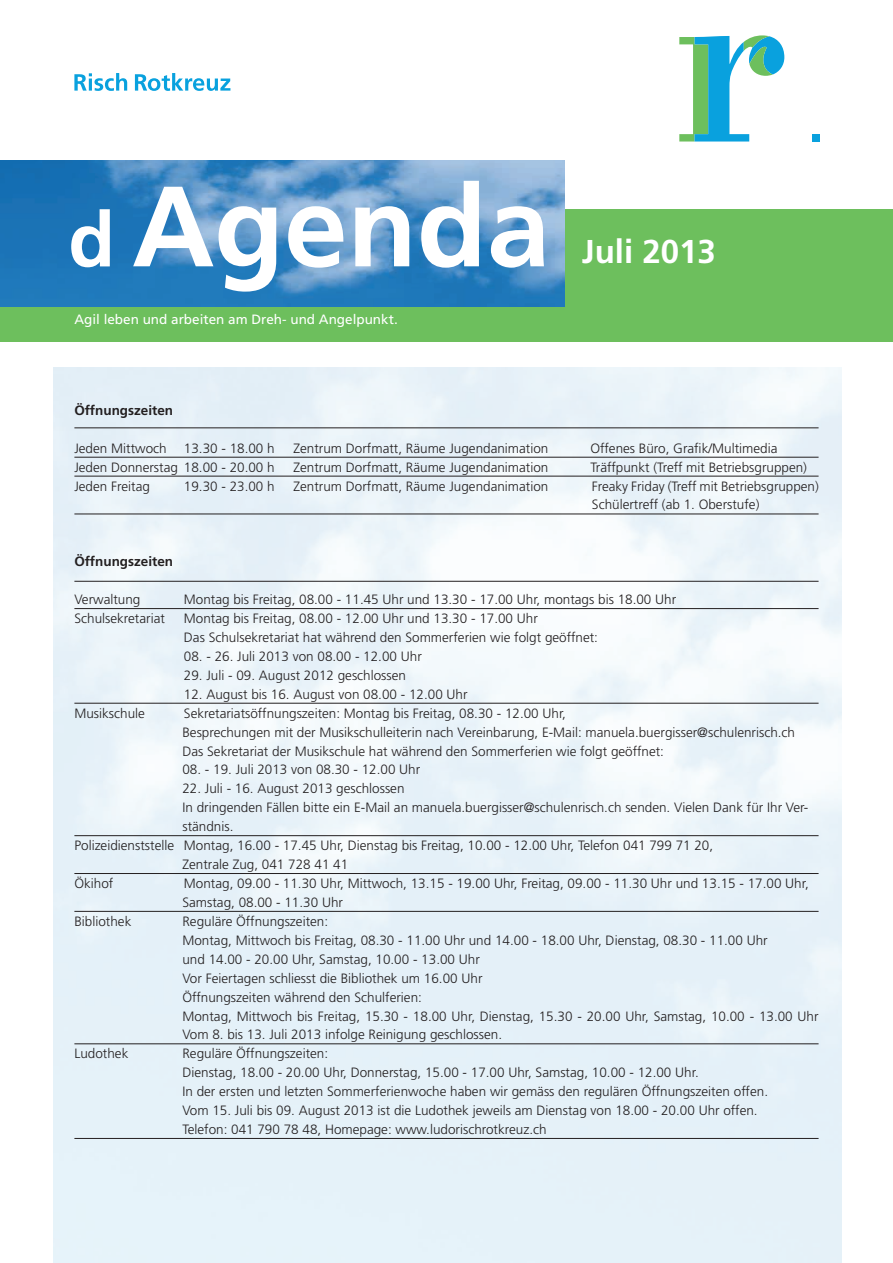
<style>
.page{position:relative;width:893px;height:1263px;background:#fff}
.page>*{position:absolute;margin:0;border:0;box-sizing:border-box;transform-origin:0 0}
.t1{font:700 33px "Frutiger LT Std";color:#fff}
.t2{font:300 13.5px/18.9px "Frutiger LT Std";color:#231f20}
.t3{font:13.5px "Frutiger LT Std";color:#fff}
.t4{font:700 13.5px "Frutiger LT Std";color:#231f20}
</style>
<div class="page">
<div style="left:0;top:209px;width:893px;height:133px;background:#6dbf5d"></div>
<img style="left:0;top:160px;width:565px;height:147px">
<svg style="left:679px;top:35px;width:105px;height:107px"></svg>
<div style="left:812px;top:134px;width:7px;height:8px;background:#09a1de"></div>
<svg style="left:74px;top:73px;width:53px;height:18px"></svg>
<svg style="left:135px;top:73px;width:95px;height:18px"></svg>
<svg style="left:133px;top:181px;width:411px;height:111px;background:#88b4d9"></svg>
<svg style="left:71px;top:209px;width:39px;height:58px;background:#96bfdd"></svg>
<img style="left:53px;top:368px;width:789px;height:895px">
<hr style="left:74px;top:428px;width:745px;height:1px;background:#231f20">
<hr style="left:74px;top:457px;width:745px;height:1px;background:#231f20">
<hr style="left:74px;top:476px;width:745px;height:1px;background:#231f20">
<hr style="left:74px;top:514px;width:745px;height:1px;background:#231f20">
<hr style="left:74px;top:581px;width:745px;height:1px;background:#231f20">
<hr style="left:74px;top:608px;width:745px;height:1px;background:#231f20">
<hr style="left:74px;top:703px;width:745px;height:1px;background:#231f20">
<hr style="left:74px;top:835px;width:745px;height:1px;background:#231f20">
<hr style="left:74px;top:873px;width:745px;height:1px;background:#231f20">
<hr style="left:74px;top:911px;width:745px;height:1px;background:#231f20">
<hr style="left:74px;top:1043px;width:745px;height:1px;background:#231f20">
<hr style="left:74px;top:1138px;width:745px;height:1px;background:#231f20">
<p class="t3" style="left:74px;top:311px;width:325px">Agil leben und arbeiten am Dreh- und Angelpunkt.</p>
<h1 class="t1" style="left:582px;top:233px;width:135px">Juli 2013</h1>
<p class="t4" style="left:74px;top:402px;width:100px">Öffnungszeiten</p>
<p class="t2" style="left:74px;top:439px;width:94px">Jeden Mittwoch</p>
<p class="t2" style="left:184px;top:439px;width:92px">13.30 - 18.00 h</p>
<p class="t2" style="left:293px;top:439px;width:257px">Zentrum Dorfmatt, Räume Jugendanimation</p>
<p class="t2" style="left:590px;top:439px;width:189px">Offenes Büro, Grafik/Multimedia</p>
<p class="t2" style="left:74px;top:458px;width:202px">Jeden Donnerstag 18.00 - 20.00 h</p>
<p class="t2" style="left:293px;top:458px;width:257px">Zentrum Dorfmatt, Räume Jugendanimation</p>
<p class="t2" style="left:590px;top:458px;width:218px">Träffpunkt (Treff mit Betriebsgruppen)</p>
<p class="t2" style="left:74px;top:477px;width:77px">Jeden Freitag</p>
<p class="t2" style="left:184px;top:477px;width:92px">19.30 - 23.00 h</p>
<p class="t2" style="left:293px;top:477px;width:256px">Zentrum Dorfmatt, Räume Jugendanimation</p>
<p class="t2" style="left:592px;top:477px;width:228px">Freaky Friday (Treff mit Betriebsgruppen)<br>Schülertreff (ab 1. Oberstufe)</p>
<p class="t4" style="left:74px;top:554px;width:100px">Öffnungszeiten</p>
<p class="t2" style="left:74px;top:590px;width:68px">Verwaltung</p>
<p class="t2" style="left:184px;top:590px;width:494px">Montag bis Freitag, 08.00 - 11.45 Uhr und 13.30 - 17.00 Uhr, montags bis 18.00 Uhr</p>
<p class="t2" style="left:74px;top:609px;width:92px">Schulsekretariat</p>
<p class="t2" style="left:184px;top:609px;width:416px">Montag bis Freitag, 08.00 - 12.00 Uhr und 13.30 - 17.00 Uhr<br>Das Schulsekretariat hat während den Sommerferien wie folgt geöffnet:</p>
<p class="t2" style="left:184px;top:647px;width:239px">08. - 26. Juli 2013 von 08.00 - 12.00 Uhr</p>
<p class="t2" style="left:184px;top:666px;width:224px">29. Juli - 09. August 2012 geschlossen</p>
<p class="t2" style="left:184px;top:685px;width:285px">12. August bis 16. August von 08.00 - 12.00 Uhr</p>
<p class="t2" style="left:74px;top:704px;width:72px">Musikschule</p>
<p class="t2" style="left:182px;top:704px;width:614px">Sekretariatsöffnungszeiten: Montag bis Freitag, 08.30 - 12.00 Uhr,<br>Besprechungen mit der Musikschulleiterin nach Vereinbarung, E-Mail: manuela.buergisser@schulenrisch.ch<br>Das Sekretariat der Musikschule hat während den Sommerferien wie folgt geöffnet:</p>
<p class="t2" style="left:182px;top:760px;width:239px">08. - 19. Juli 2013 von 08.30 - 12.00 Uhr</p>
<p class="t2" style="left:182px;top:779px;width:224px">22. Juli - 16. August 2013 geschlossen</p>
<p class="t2" style="left:182px;top:798px;width:627px">In dringenden Fällen bitte ein E-Mail an manuela.buergisser@schulenrisch.ch senden. Vielen Dank für Ihr Ver-</p>
<p class="t2" style="left:182px;top:817px;width:53px">ständnis.</p>
<p class="t2" style="left:74px;top:836px;width:640px">Polizeidienststelle Montag, 16.00 - 17.45 Uhr, Dienstag bis Freitag, 10.00 - 12.00 Uhr, Telefon 041 799 71 20,</p>
<p class="t2" style="left:182px;top:855px;width:167px">Zentrale Zug, 041 728 41 41</p>
<p class="t2" style="left:74px;top:874px;width:41px">Ökihof</p>
<p class="t2" style="left:182px;top:874px;width:628px">Montag, 09.00 - 11.30 Uhr, Mittwoch, 13.15 - 19.00 Uhr, Freitag, 09.00 - 11.30 Uhr und 13.15 - 17.00 Uhr,<br>Samstag, 08.00 - 11.30 Uhr</p>
<p class="t2" style="left:74px;top:912px;width:59px">Bibliothek</p>
<p class="t2" style="left:182px;top:912px;width:638px">Reguläre Öffnungszeiten:<br>Montag, Mittwoch bis Freitag, 08.30 - 11.00 Uhr und 14.00 - 18.00 Uhr, Dienstag, 08.30 - 11.00 Uhr<br>und 14.00 - 20.00 Uhr, Samstag, 10.00 - 13.00 Uhr<br>Vor Feiertagen schliesst die Bibliothek um 16.00 Uhr<br>Öffnungszeiten während den Schulferien:<br>Montag, Mittwoch bis Freitag, 15.30 - 18.00 Uhr, Dienstag, 15.30 - 20.00 Uhr, Samstag, 10.00 - 13.00 Uhr Vom 8. bis 13. Juli 2013 infolge Reinigung geschlossen.</p>
<p class="t2" style="left:74px;top:1044px;width:56px">Ludothek</p>
<p class="t2" style="left:182px;top:1044px;width:587px">Reguläre Öffnungszeiten:<br>Dienstag, 18.00 - 20.00 Uhr, Donnerstag, 15.00 - 17.00 Uhr, Samstag, 10.00 - 12.00 Uhr.<br>In der ersten und letzten Sommerferienwoche haben wir gemäss den regulären Öffnungszeiten offen.<br>Vom 15. Juli bis 09. August 2013 ist die Ludothek jeweils am Dienstag von 18.00 - 20.00 Uhr offen.<br>Telefon: 041 790 78 48, Homepage: www.ludorischrotkreuz.ch</p>
</div>
